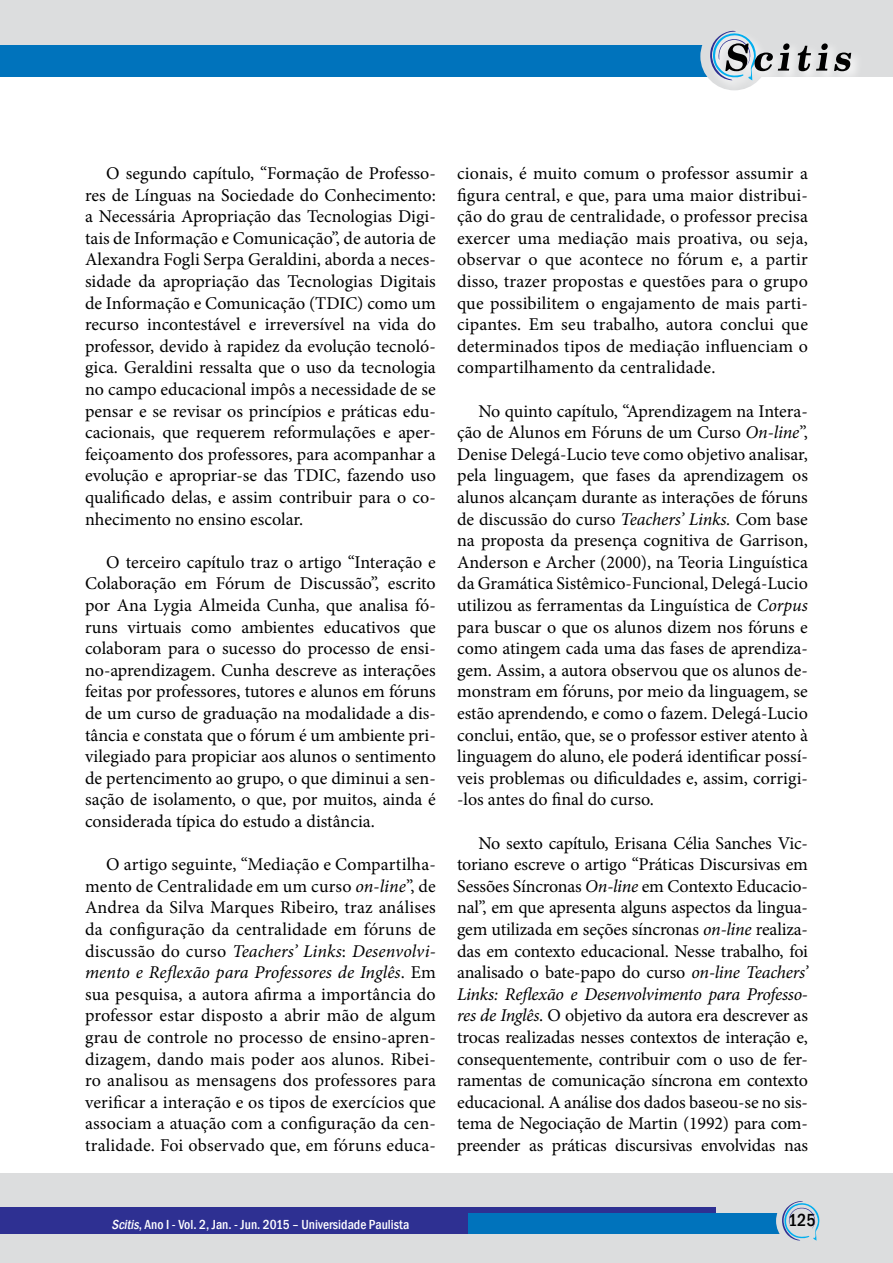
<style>
.page{position:relative;width:893px;height:1263px;background:#fff}
.page>*{position:absolute;margin:0;border:0;box-sizing:border-box;transform-origin:0 0}
.t1{font:18px/21.6px "Minion Pro";color:#000;text-align:justify}
.t2{font:500 condensed 18px "Franklin Gothic";color:#000}
.t3{font:500 condensed 13.5px "Franklin Gothic";color:#fff}
.s1{font-style:italic}
</style>
<div class="page">
<div style="left:0;top:0;width:893px;height:77px;background:#dcddde"></div>
<div style="left:0;top:45px;width:733px;height:32px;background:#0073bc"></div>
<div style="left:0;top:1174px;width:893px;height:89px;background:#dcddde"></div>
<div style="left:0;top:1208px;width:715px;height:26px;background:#2e3092"></div>
<div style="left:468px;top:1214px;width:312px;height:20px;background:#0073bc"></div>
<div style="left:700px;top:22px;width:68px;height:68px;background:#dcddde;border-radius:50%"></div>
<svg style="left:776px;top:1201px;width:44px;height:40px"></svg>
<div style="left:706px;top:27px;width:158px;height:66px;background:#fff;opacity:.75"></div>
<svg style="left:834px;top:53px;width:17px;height:18px"></svg>
<svg style="left:798px;top:43px;width:30px;height:28px"></svg>
<svg style="left:709px;top:30px;width:81px;height:50px"></svg>
<p class="t1" style="left:85px;top:162px;width:352px;text-indent:21px">O segundo capítulo, “Formação de Professo&shy;res de Línguas na Sociedade do Conhecimento: a Necessária Apropriação das Tecnologias Digi&shy;tais de Informação e Comunicação”, de autoria de Alexandra Fogli Serpa Geraldini, aborda a neces&shy;sidade da apropriação das Tecnologias Digitais de Informação e Comunicação (TDIC) como um recurso incontestável e irreversível na vida do professor, devido à rapidez da evolução tecnoló&shy;gica. Geraldini ressalta que o uso da tecnologia no campo educacional impôs a necessidade de se pensar e se revisar os princípios e práticas edu&shy;cacionais, que requerem reformulações e aper&shy;feiçoamento dos professores, para acompanhar a evolução e apropriar-se das TDIC, fazendo uso qualificado delas, e assim contribuir para o co&shy;nhecimento no ensino escolar.</p>
<p class="t1" style="left:85px;top:551px;width:352px;text-indent:21px">O terceiro capítulo traz o artigo “Interação e Colaboração em Fórum de Discussão”, escrito por Ana Lygia Almeida Cunha, que analisa fó&shy;runs virtuais como ambientes educativos que colaboram para o sucesso do processo de ensi&shy;no-aprendizagem. Cunha descreve as interações feitas por professores, tutores e alunos em fóruns de um curso de graduação na modalidade a dis&shy;tância e constata que o fórum é um ambiente pri&shy;vilegiado para propiciar aos alunos o sentimento de pertencimento ao grupo, o que diminui a sen&shy;sação de isolamento, o que, por muitos, ainda é considerada típica do estudo a distância.</p>
<p class="t1" style="left:85px;top:854px;width:352px;text-indent:21px">O artigo seguinte, “Mediação e Compartilha&shy;mento de Centralidade em um curso <span class="s1">on-line</span>”, de Andrea da Silva Marques Ribeiro, traz análises da configuração da centralidade em fóruns de discussão do curso <span class="s1">Teachers’ Links</span>: <span class="s1">Desenvolvi&shy;mento e Reflexão para Professores de Inglês</span>. Em sua pesquisa, a autora afirma a importância do professor estar disposto a abrir mão de algum grau de controle no processo de ensino-apren&shy;dizagem, dando mais poder aos alunos. Ribei&shy;ro analisou as mensagens dos professores para verificar a interação e os tipos de exercícios que associam a atuação com a configuração da cen&shy;tralidade. Foi observado que, em fóruns educa-</p>
<p class="t1" style="left:457px;top:162px;width:352px">cionais, é muito comum o professor assumir a figura central, e que, para uma maior distribui&shy;ção do grau de centralidade, o professor precisa exercer uma mediação mais proativa, ou seja, observar o que acontece no fórum e, a partir disso, trazer propostas e questões para o grupo que possibilitem o engajamento de mais parti&shy;cipantes. Em seu trabalho, autora conclui que determinados tipos de mediação influenciam o compartilhamento da centralidade.</p>
<p class="t1" style="left:457px;top:400px;width:352px;text-indent:21px">No quinto capítulo, “Aprendizagem na Intera&shy;ção de Alunos em Fóruns de um Curso <span class="s1">On-line</span>”, Denise Delegá-Lucio teve como objetivo analisar, pela linguagem, que fases da aprendizagem os alunos alcançam durante as interações de fóruns de discussão do curso <span class="s1">Teachers’ Links.</span> Com base na proposta da presença cognitiva de Garrison, Anderson e Archer (2000), na Teoria Linguística da Gramática Sistêmico-Funcional, Delegá-Lucio utilizou as ferramentas da Linguística de <span class="s1">Corpus </span>para buscar o que os alunos dizem nos fóruns e como atingem cada uma das fases de aprendiza&shy;gem. Assim, a autora observou que os alunos de&shy;monstram em fóruns, por meio da linguagem, se estão aprendendo, e como o fazem. Delegá-Lucio conclui, então, que, se o professor estiver atento à linguagem do aluno, ele poderá identificar possí&shy;veis problemas ou dificuldades e, assim, corrigi--los antes do final do curso.</p>
<p class="t1" style="left:457px;top:832px;width:352px;text-indent:21px">No sexto capítulo, Erisana Célia Sanches Vic&shy;toriano escreve o artigo “Práticas Discursivas em Sessões Síncronas <span class="s1">On-line</span> em Contexto Educacio&shy;nal”, em que apresenta alguns aspectos da lingua&shy;gem utilizada em seções síncronas <span class="s1">on-line</span> realiza&shy;das em contexto educacional. Nesse trabalho, foi analisado o bate-papo do curso <span class="s1">on-line Teachers’ Links: Reflexão e Desenvolvimento para Professo&shy;res de Inglês</span>. O objetivo da autora era descrever as trocas realizadas nesses contextos de interação e, consequentemente, contribuir com o uso de fer&shy;ramentas de comunicação síncrona em contexto educacional. A análise dos dados baseou-se no sis&shy;tema de Negociação de Martin (1992) para com&shy;preender as práticas discursivas envolvidas nas</p>
<p class="t3" style="left:111px;top:1215px;width:299px"><span class="s1">Scitis</span>, Ano I - Vol. 2, Jan. - Jun. 2015 – Universidade Paulista</p>
<p class="t2" style="left:788px;top:1208px;width:29px">125</p>
</div>
